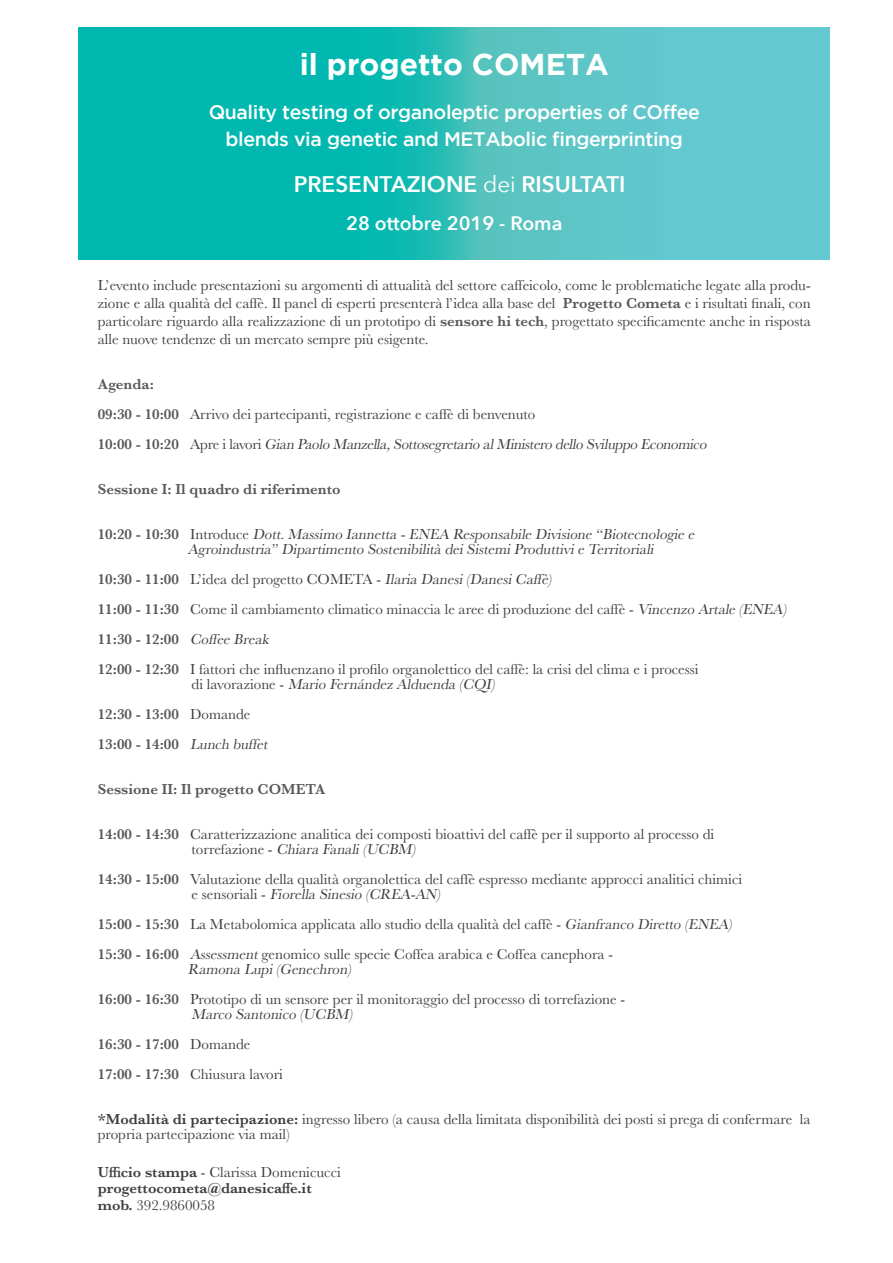
<style>
.page{position:relative;width:893px;height:1263px;background:#fff}
.page>*{position:absolute;margin:0;border:0;box-sizing:border-box;transform-origin:0 0}
.t1{font:700 30px "Gotham";color:#fff}
.t2{font:600 22.5px "Avenir Next";color:#fff}
.t3{font:500 19.5px "Gotham";letter-spacing:-.02em;color:#fff}
.t4{font:600 19.5px "Avenir Next";color:#fff}
.t5{font:15px/18px "Baskerville";color:#3e3e3f;text-align:justify}
.t6{font:italic 15px "Baskerville";color:#3e3e3f}
.t7{font:600 15px "Baskerville";color:#57585a}
.t8{font:600 15px "Baskerville";color:#3e3e3f}
.s1{font-weight:400}
.s2{font-weight:600;color:#57585a}
.s3{font-weight:600;font-style:normal;color:#57585a}
.s4{font-style:normal}
.s5{font-style:italic}
.s6{font-weight:400;font-style:italic;color:#3e3e3f}
.s7{font-weight:400;color:#3e3e3f}
.s8{font-weight:600}
</style>
<div class="page">
<svg style="left:79px;top:28px;width:751px;height:232px;background:#31bfbc"></svg>
<p class="t1" style="left:300px;top:47px;width:311px">il progetto COMETA</p>
<p class="t3" style="left:209px;top:101px;width:493px">Quality testing of organoleptic properties of COffee</p>
<p class="t3" style="left:226px;top:128px;width:459px">blends via genetic and METAbolic fingerprinting</p>
<p class="t2" style="left:294px;top:165px;width:333px">PRESENTAZIONE <span class="s1">dei</span> RISULTATI</p>
<p class="t4" style="left:346px;top:206px;width:218px">28 ottobre 2019 - Roma</p>
<p class="t5" style="left:98px;top:276px;width:714px">L’evento include presentazioni su argomenti di attualità del settore caffeicolo, come le problematiche legate alla produ&shy;zione e alla qualità del caffè. Il panel di esperti presenterà l’idea alla base del <span class="s2">Progetto Cometa</span> e i risultati finali, con particolare riguardo alla realizzazione di un prototipo di <span class="s2">sensore hi tech</span>, progettato specificamente anche in risposta alle nuove tendenze di un mercato sempre più esigente.</p>
<p class="t7" style="left:98px;top:374px;width:58px">Agenda:</p>
<p class="t5" style="left:98px;top:405px;width:439px"><span class="s2">09:30 - 10:00</span> Arrivo dei partecipanti, registrazione e caffè di benvenuto</p>
<p class="t6" style="left:98px;top:435px;width:614px"><span class="s3">1 0 : 0 0 - 1 0 : 2 0</span> <span class="s4">A p r e i l av o r i</span> Gian Paolo Manzella,Sottosegretario alMinistero dello Sviluppo Economico</p>
<p class="t7" style="left:98px;top:479px;width:244px">Sessione I: Il quadro di riferimento</p>
<p class="t6" style="left:98px;top:525px;width:602px"><span class="s3">1 0 : 2 0 - 1 0 : 3 0</span> <span class="s4">I n t r o d u c e</span> Dott.Massimo Iannetta -ENEA Responsabile Divisione “Biotecnologie e</p>
<p class="t6" style="left:188px;top:540px;width:471px">Agroindustria” Dipartimento Sostenibilità deiSistemiProduttivie Territoriali</p>
<p class="t6" style="left:98px;top:570px;width:459px"><span class="s3">10:30 - 11:00</span> <span class="s4">L’idea del progetto COMETA -</span> Ilaria Danesi(DanesiCaffè)</p>
<p class="t5" style="left:98px;top:600px;width:693px"><span class="s2">11:00 - 11:30</span> Come il cambiamento climatico minaccia le aree di produzione del caffè - <span class="s5">Vincenzo Artale (ENEA)</span></p>
<p class="t7" style="left:98px;top:629px;width:176px">11:30 - 12:00 <span class="s6">Coffee Break</span></p>
<p class="t5" style="left:98px;top:660px;width:602px"><span class="s2">12:00 - 12:30</span> I fattori che influenzano il profilo organolettico del caffè: la crisi del clima e i processi</p>
<p class="t6" style="left:192px;top:675px;width:308px"><span class="s4">d i l av o r a z i o n e -</span> Mario FernándezAlduenda (CQI)</p>
<p class="t7" style="left:98px;top:704px;width:154px">12:30 - 13:00 <span class="s7">Domande</span></p>
<p class="t7" style="left:98px;top:734px;width:175px">13:00 - 14:00 <span class="s6">Lunch buffet</span></p>
<p class="t7" style="left:98px;top:779px;width:229px">Sessione II: Il progetto COMETA</p>
<p class="t5" style="left:98px;top:825px;width:618px"><span class="s2">14:00 - 14:30</span> Caratterizzazione analitica dei composti bioattivi del caffè per il supporto al processo di</p>
<p class="t6" style="left:192px;top:840px;width:229px"><span class="s4">t o r r e fa z i o n e -</span> Chiara Fanali(UCBM)</p>
<p class="t5" style="left:98px;top:870px;width:646px"><span class="s2">14:30 - 15:00</span> Valutazione della qualità organolettica del caffè espresso mediante approcci analitici chimici</p>
<p class="t6" style="left:192px;top:885px;width:253px"><span class="s4">e s e n s o r i a l i -</span> Fiorella Sinesio (CREA-AN)</p>
<p class="t5" style="left:98px;top:915px;width:639px"><span class="s2">15:00 - 15:30</span> La Metabolomica applicata allo studio della qualità del caffè - <span class="s5">Gianfranco Diretto (ENEA)</span></p>
<p class="t5" style="left:98px;top:945px;width:517px"><span class="s2">15:30 - 16:00</span> <span class="s5">Assessment</span>genomico sulle specie Coffea arabica e Coffea canephora -</p>
<p class="t6" style="left:188px;top:960px;width:168px">Ramona Lupi(Genechron)</p>
<p class="t5" style="left:98px;top:990px;width:529px"><span class="s2">16:00 - 16:30</span> Prototipo di un sensore per il monitoraggio del processo di torrefazione -</p>
<p class="t6" style="left:192px;top:1005px;width:166px">Marco Santonico (UCBM)</p>
<p class="t7" style="left:98px;top:1034px;width:154px">16:30 - 17:00 <span class="s7">Domande</span></p>
<p class="t5" style="left:98px;top:1065px;width:187px"><span class="s2">17:00 - 17:30</span> Chiusura lavori</p>
<p class="t5" style="left:98px;top:1112px;width:714px;line-height:15px"><span class="s8">*Modalità di partecipazione:</span> ingresso libero (a causa della limitata disponibilità dei posti si prega di confermare la propria partecipazione via mail)</p>
<p class="t5" style="left:98px;top:1163px;width:245px"><span class="s8">Ufficio stampa</span> - Clarissa Domenicucci</p>
<p class="t8" style="left:98px;top:1178px;width:215px">progettocometa@danesicaffe.it</p>
<p class="t5" style="left:98px;top:1196px;width:119px"><span class="s8">mob.</span> 392.9860058</p>
</div>
